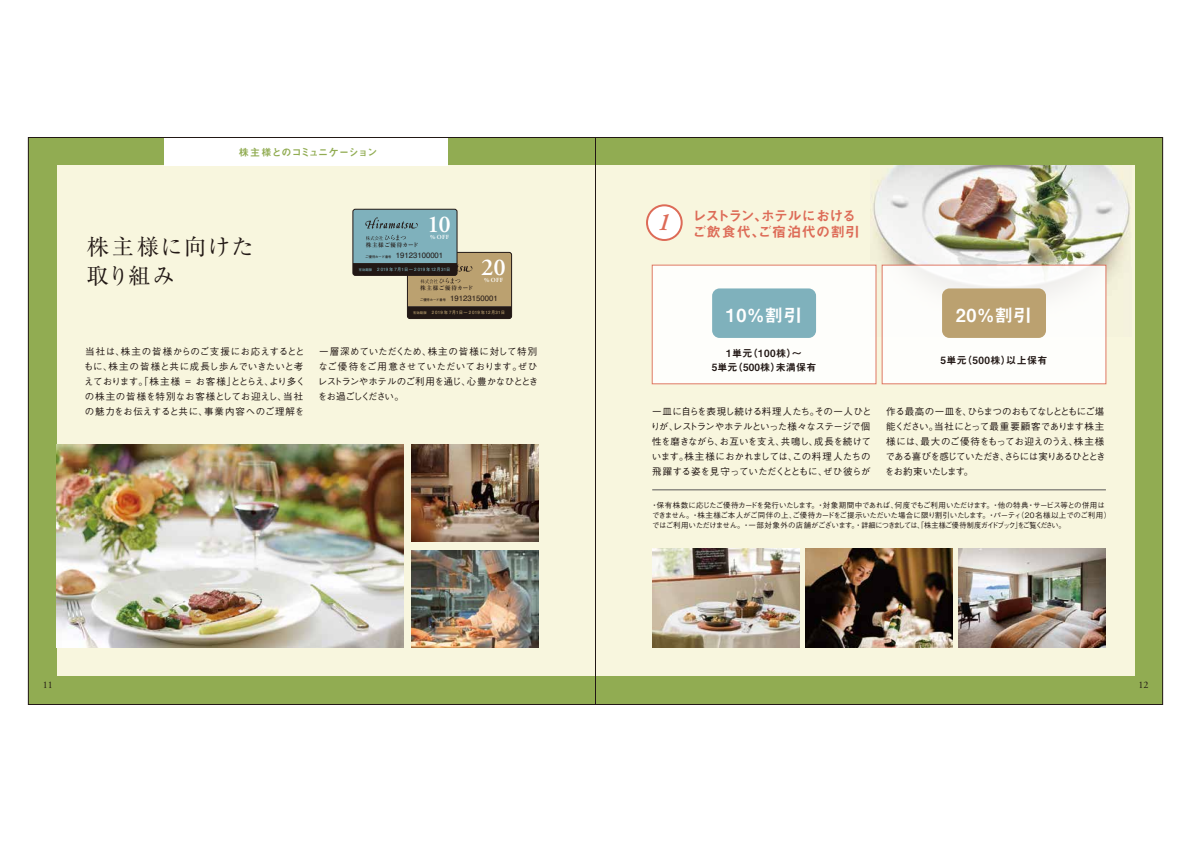
<style>
.page{position:relative;width:1191px;height:842px;background:#fff}
.page>*{position:absolute;margin:0;border:0;box-sizing:border-box;transform-origin:0 0}
.t1{font:600 24.2px "Adobe Garamond";color:#fff}
.t2{font:22px/29px "Ryumin Pro";letter-spacing:.075em;color:#221815}
.t3{font:18px "Midashi Go Pro MB31";letter-spacing:.04em;color:#fff}
.t4{font:14px/16px "Midashi Go Pro MB31";letter-spacing:.01em;color:#dd6b57;text-align:right}
.t5{font:10px/14px "Midashi Go Pro MB31";letter-spacing:.02em;color:#221815;text-align:center}
.t6{font:10px "Midashi Go Pro MB31";letter-spacing:-.015em;color:#91ac52}
.t7{font:10px "Midashi Go Pro MB31";letter-spacing:.04em;color:#221815}
.t8{font:10px "Adobe Garamond";color:#221815}
.t9{font:500 9.5px/15px "Gothic BBB Pro";letter-spacing:-.025em;color:#221815;text-align:justify}
.t10{font:500 9.5px/15px "Gothic BBB Pro";letter-spacing:.02em;color:#221815}
.t11{font:7.8px "Helvetica";color:#221815}
.t12{font:500 7.5px/10px "Gothic BBB Pro";letter-spacing:-.05em;color:#221815}
.t13{font:600 6.2px "Adobe Garamond";letter-spacing:.06em;color:#fff}
.t14{font:700 5.6px "Ryumin Pro";letter-spacing:.095em;color:#221815}
.t15{font:700 4.3px "Futo Go B101 Pro";letter-spacing:.05em;color:#bba170}
.t16{font:700 4.3px "Futo Go B101 Pro";letter-spacing:.05em;color:#7fb1bc}
.t17{font:700 3.2px "Futo Go B101 Pro";color:#221815}
.s1{font-size:3.2px}
</style>
<div class="page">
<div style="left:28px;top:137px;width:567px;height:567px;background:#91ac52"></div>
<div style="left:595px;top:137px;width:567px;height:567px;background:#91ac52"></div>
<div style="left:57px;top:166px;width:1077px;height:510px;background:#f8f6de"></div>
<div style="left:164px;top:137px;width:283px;height:29px;background:#fff"></div>
<img style="left:870px;top:166px;width:260px;height:170px">
<div style="left:652px;top:265px;width:224px;height:119px;background:#fff;border:1px solid #dd6b57"></div>
<div style="left:647px;top:205px;width:34px;height:35px;background:#fff;border-radius:50%"></div>
<div style="left:646px;top:204px;width:36px;height:37px;border:2px solid #dd6b57;border-radius:50%"></div>
<img style="left:958px;top:549px;width:147px;height:99px">
<img style="left:652px;top:549px;width:147px;height:99px">
<img style="left:805px;top:549px;width:147px;height:99px">
<hr style="left:652px;top:490px;width:454px;height:1px;background:#595757">
<div style="left:712px;top:288px;width:104px;height:50px;background:#7fb1bc;border-radius:7px"></div>
<div style="left:882px;top:265px;width:224px;height:119px;background:#fff;border:1px solid #dd6b57"></div>
<div style="left:942px;top:288px;width:104px;height:50px;background:#bba170;border-radius:7px"></div>
<img style="left:57px;top:444px;width:346px;height:204px">
<img style="left:412px;top:444px;width:127px;height:98px">
<img style="left:412px;top:550px;width:127px;height:98px">
<svg style="left:353px;top:209px;width:158px;height:110px"></svg>
<p class="t6" style="left:239px;top:144px;width:140px">株主様とのコミュニケーション</p>
<h2 class="t2" style="left:87px;top:231px;width:168px">株主様に向けた取り組み</h2>
<h1 class="t1" style="left:427px;top:211px;width:25px">10</h1>
<p class="t13" style="left:430px;top:234px;width:21px">% OFF</p>
<p class="t16" style="left:359px;top:266px;width:93px"><span class="s1">有効期限</span> 2 019 年 7月1日～ 2 019 年12月31日</p>
<p class="t14" style="left:366px;top:241px;width:54px">株主様ご優待カード</p>
<p class="t17" style="left:365px;top:254px;width:27px">ご優待カード番号</p>
<p class="t11" style="left:396px;top:249px;width:49px">19123100001</p>
<h1 class="t1" style="left:481px;top:254px;width:26px">20</h1>
<p class="t13" style="left:484px;top:277px;width:21px">% OFF</p>
<p class="t15" style="left:413px;top:309px;width:93px"><span class="s1">有効期限</span> 2 019 年 7月1日～ 2 019 年12月31日</p>
<p class="t14" style="left:420px;top:284px;width:54px">株主様ご優待カード</p>
<p class="t17" style="left:420px;top:297px;width:27px">ご優待カード番号</p>
<p class="t11" style="left:450px;top:292px;width:49px">19123150001</p>
<p class="t10" style="left:84px;top:343px;width:223px">当社は、株主の皆様からのご支援にお応えするとともに、株主の皆様と共に成長し歩んでいきたいと考えております。「株主様 = お客様」ととらえ、より多くの株主の皆様を特別なお客様としてお迎えし、当社の魅力をお伝えすると共に、事業内容へのご理解を</p>
<p class="t9" style="left:318px;top:343px;width:222px">一層深めていただくため、株主の皆様に対して特別なご優待をご用意させていただいております。ぜひレストランやホテルのご利用を通じ、心豊かなひとときをお過ごしください。</p>
<h3 class="t4" style="left:656px;top:206px;width:205px">レストラン、ホテルにおける<br><sup>1</sup> ご飲食代、ご宿泊代の割引</h3>
<h3 class="t3" style="left:726px;top:301px;width:77px">10％割引</h3>
<p class="t5" style="left:711px;top:345px;width:106px">1単元（100株）～<br>5単元（500株）未満保有</p>
<h3 class="t3" style="left:955px;top:301px;width:77px">20％割引</h3>
<p class="t7" style="left:940px;top:352px;width:109px">5単元（500株）以上保有</p>
<p class="t9" style="left:651px;top:403px;width:222px;text-align:left">一皿に自らを表現し続ける料理人たち。その一人ひとりが、レストランやホテルといった様々なステージで個性を磨きながら、お互いを支え、共鳴し、成長を続けています。株主様におかれましては、この料理人たちの飛躍する姿を見守っていただくとともに、ぜひ彼らが</p>
<p class="t9" style="left:885px;top:403px;width:222px">作る最高の一皿を、ひらまつのおもてなしとともにご堪能ください。当社にとって最重要顧客であります株主様には、最大のご優待をもってお迎えのうえ、株主様である喜びを感じていただき、さらには実りあるひとときをお約束いたします。</p>
<p class="t12" style="left:651px;top:499px;width:462px">・保有株数に応じたご優待カードを発行いたします。・対象期間中であれば、何度でもご利用いただけます。・他の特典・サービス等との併用はできません。・株主様ご本人がご同伴の上、ご優待カードをご提示いただいた場合に限り割引いたします。・パーティ（20名様以上でのご利用）ではご利用いただけません。・一部対象外の店舗がございます。・詳細につきましては、「株主様ご優待制度ガイドブック」をご覧ください。</p>
<p class="t8" style="left:43px;top:680px;width:11px">11</p>
<p class="t8" style="left:1138px;top:680px;width:11px">12</p>
</div>
